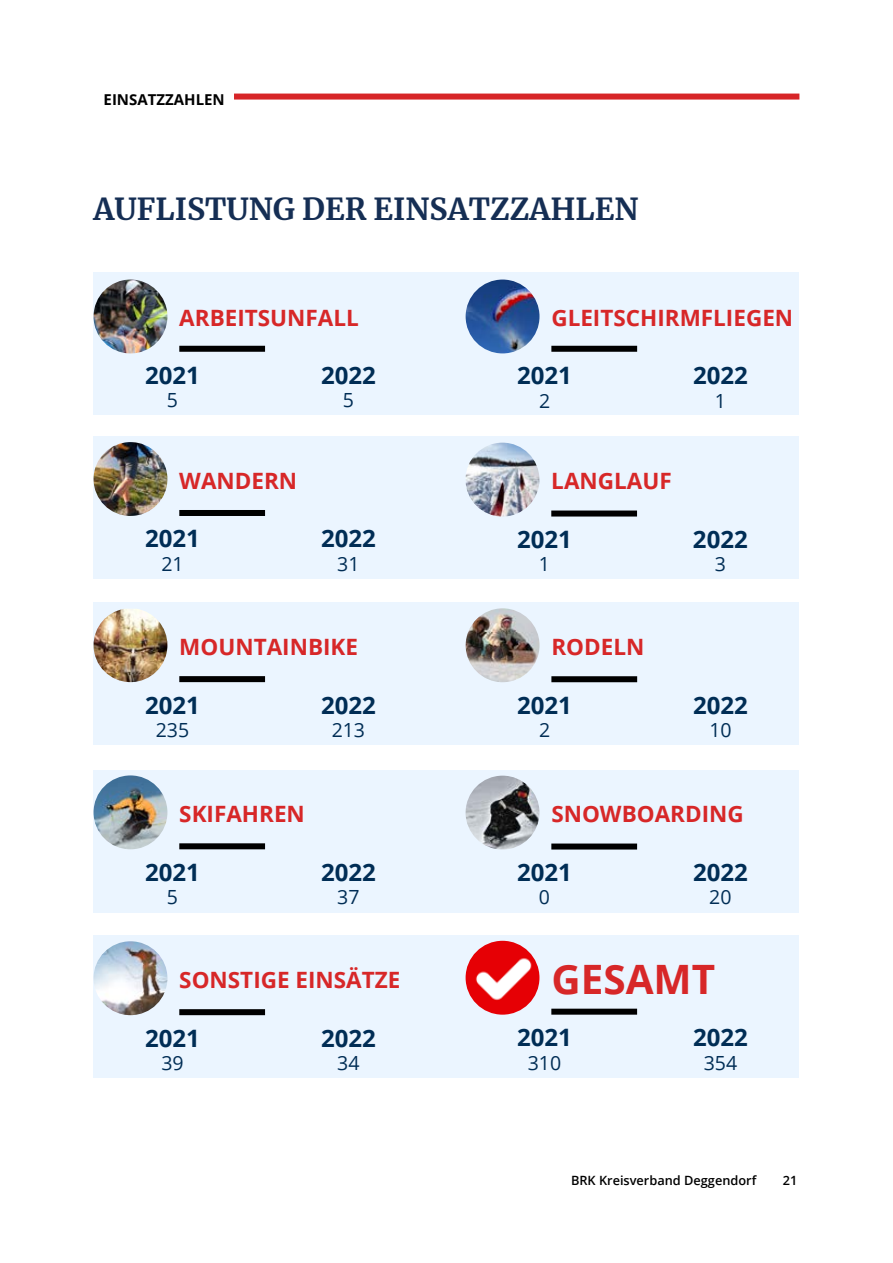
<style>
.page{position:relative;width:893px;height:1263px;background:#fff}
.page>*{position:absolute;margin:0;border:0;box-sizing:border-box;transform-origin:0 0}
.t1{font:700 40.5px "Open Sans";color:#d72728}
.t2{font:700 30px "Merriweather";color:#152e54}
.t3{font:700 24px "Open Sans";color:#002d55}
.t4{font:700 22.5px "Open Sans";color:#d72728}
.t5{font:19.5px "Open Sans";color:#002d55}
.t6{font:700 15px "Open Sans";color:#000}
.t7{font:600 12.75px "Open Sans";color:#000}
</style>
<div class="page">
<div style="left:94px;top:273px;width:705px;height:142px;background:#ebf5ff"></div>
<div style="left:94px;top:437px;width:705px;height:142px;background:#ebf5ff"></div>
<div style="left:94px;top:602px;width:705px;height:142px;background:#ebf5ff"></div>
<div style="left:94px;top:770px;width:705px;height:142px;background:#ebf5ff"></div>
<div style="left:94px;top:935px;width:705px;height:142px;background:#ebf5ff"></div>
<div style="left:234px;top:94px;width:565px;height:6px;background:#d72528"></div>
<div style="left:179px;top:346px;width:86px;height:6px;background:#000"></div>
<div style="left:551px;top:346px;width:86px;height:6px;background:#000"></div>
<img style="left:94px;top:280px;width:73px;height:73px;border-radius:37px">
<img style="left:466px;top:280px;width:73px;height:73px;border-radius:37px">
<img style="left:94px;top:442px;width:73px;height:74px;border-radius:37px">
<div style="left:179px;top:510px;width:86px;height:6px;background:#000"></div>
<img style="left:465px;top:443px;width:74px;height:73px;border-radius:37px">
<div style="left:551px;top:510px;width:86px;height:6px;background:#000"></div>
<img style="left:94px;top:609px;width:73px;height:73px">
<div style="left:179px;top:676px;width:86px;height:6px;background:#000"></div>
<img style="left:466px;top:608px;width:73px;height:74px;border-radius:37px">
<div style="left:551px;top:676px;width:86px;height:6px;background:#000"></div>
<img style="left:94px;top:775px;width:73px;height:74px;border-radius:37px">
<div style="left:179px;top:843px;width:86px;height:6px;background:#000"></div>
<img style="left:466px;top:776px;width:73px;height:73px;border-radius:37px">
<div style="left:551px;top:843px;width:86px;height:6px;background:#000"></div>
<img style="left:94px;top:941px;width:73px;height:74px;border-radius:37px">
<div style="left:179px;top:1009px;width:86px;height:6px;background:#000"></div>
<img style="left:466px;top:941px;width:73px;height:74px;border-radius:37px">
<div style="left:551px;top:1009px;width:86px;height:6px;background:#000"></div>
<p class="t6" style="left:104px;top:89px;width:123px">EINSATZZAHLEN</p>
<h2 class="t2" style="left:94px;top:188px;width:546px">AUFLISTUNG DER EINSATZZAHLEN</h2>
<p class="t4" style="left:179px;top:302px;width:181px">ARBEITSUNFALL</p>
<p class="t4" style="left:551px;top:302px;width:243px">GLEITSCHIRMFLIEGEN</p>
<p class="t3" style="left:145px;top:358px;width:56px">2021</p>
<p class="t5" style="left:167px;top:386px;width:13px">5</p>
<p class="t4" style="left:179px;top:465px;width:119px">WANDERN</p>
<p class="t3" style="left:145px;top:522px;width:56px">2021</p>
<p class="t5" style="left:161px;top:550px;width:24px">21</p>
<p class="t3" style="left:321px;top:358px;width:56px">2022</p>
<p class="t5" style="left:343px;top:386px;width:13px">5</p>
<p class="t3" style="left:321px;top:522px;width:56px">2022</p>
<p class="t5" style="left:337px;top:550px;width:24px">31</p>
<p class="t4" style="left:179px;top:631px;width:180px">MOUNTAINBIKE</p>
<p class="t3" style="left:145px;top:688px;width:56px">2021</p>
<p class="t5" style="left:156px;top:716px;width:35px">235</p>
<p class="t3" style="left:321px;top:688px;width:56px">2022</p>
<p class="t5" style="left:332px;top:716px;width:35px">213</p>
<p class="t4" style="left:179px;top:798px;width:127px">SKIFAHREN</p>
<p class="t3" style="left:145px;top:855px;width:56px">2021</p>
<p class="t5" style="left:167px;top:884px;width:13px">5</p>
<p class="t3" style="left:321px;top:855px;width:56px">2022</p>
<p class="t5" style="left:337px;top:884px;width:24px">37</p>
<p class="t4" style="left:179px;top:964px;width:223px">SONSTIGE EINSÄTZE</p>
<p class="t3" style="left:145px;top:1021px;width:56px">2021</p>
<p class="t5" style="left:161px;top:1049px;width:24px">39</p>
<p class="t3" style="left:321px;top:1021px;width:56px">2022</p>
<p class="t5" style="left:337px;top:1049px;width:24px">34</p>
<p class="t3" style="left:517px;top:358px;width:56px">2021</p>
<p class="t5" style="left:539px;top:387px;width:13px">2</p>
<p class="t3" style="left:693px;top:358px;width:56px">2022</p>
<p class="t5" style="left:715px;top:387px;width:13px">1</p>
<p class="t4" style="left:551px;top:465px;width:122px">LANGLAUF</p>
<p class="t3" style="left:517px;top:522px;width:56px">2021</p>
<p class="t5" style="left:539px;top:551px;width:13px">1</p>
<p class="t3" style="left:693px;top:522px;width:56px">2022</p>
<p class="t5" style="left:715px;top:551px;width:13px">3</p>
<p class="t4" style="left:551px;top:631px;width:95px">RODELN</p>
<p class="t3" style="left:517px;top:688px;width:56px">2021</p>
<p class="t5" style="left:539px;top:717px;width:13px">2</p>
<p class="t3" style="left:693px;top:688px;width:56px">2022</p>
<p class="t5" style="left:709px;top:717px;width:24px">10</p>
<p class="t4" style="left:551px;top:798px;width:194px">SNOWBOARDING</p>
<p class="t3" style="left:517px;top:855px;width:56px">2021</p>
<p class="t5" style="left:539px;top:884px;width:13px">0</p>
<p class="t3" style="left:693px;top:855px;width:56px">2022</p>
<p class="t5" style="left:709px;top:884px;width:24px">20</p>
<h1 class="t1" style="left:551px;top:950px;width:165px">GESAMT</h1>
<p class="t3" style="left:517px;top:1020px;width:56px">2021</p>
<p class="t5" style="left:528px;top:1049px;width:35px">310</p>
<p class="t3" style="left:693px;top:1020px;width:56px">2022</p>
<p class="t5" style="left:704px;top:1049px;width:35px">354</p>
<p class="t7" style="left:571px;top:1171px;width:187px">BRK Kreisverband Deggendorf</p>
<p class="t7" style="left:783px;top:1171px;width:16px">21</p>
</div>
